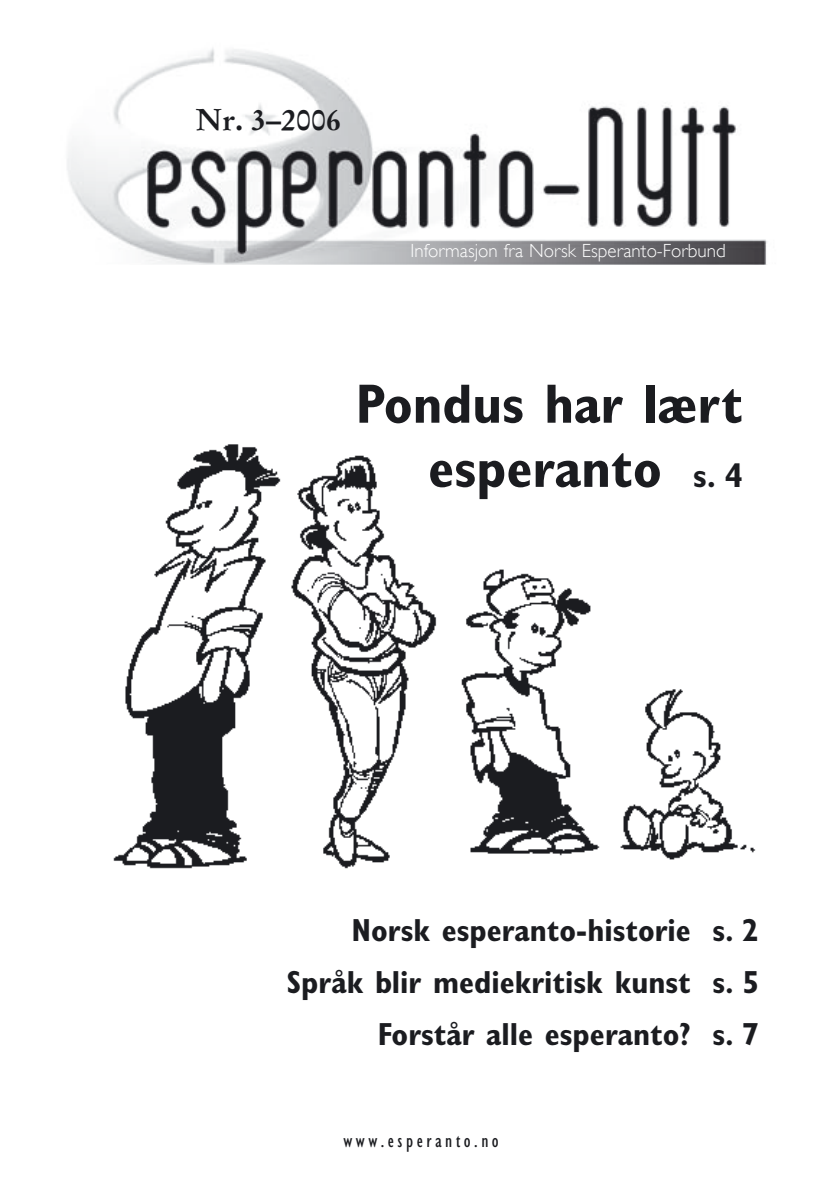
<style>
.page{position:relative;width:840px;height:1191px;background:#fff}
.page>*{position:absolute;margin:0;border:0;box-sizing:border-box;transform-origin:0 0}
.t1{font:700 condensed 55.6px/64.2px "Gill Sans";color:#1b1c20;text-align:right}
.t2{font:700 condensed 32px/52px "Gill Sans";color:#1b1c20;text-align:justify}
.t3{font:30px "Garamond U Dika";color:#1b1c20}
.t4{font:condensed 20px "Gill Sans";letter-spacing:.175em;color:#1b1c20}
.t5{font:300 19px "Gill Sans";color:#fff}
.s1{font-size:34.2px}
</style>
<div class="page">
<img style="left:113px;top:444px;width:643px;height:425px">
<img style="left:67px;top:48px;width:700px;height:216px">
<p class="t3" style="left:195px;top:101px;width:147px">Nr. 3–2006</p>
<p class="t5" style="left:410px;top:239px;width:316px">Informasjon fra Norsk Esperanto-Forbund</p>
<h1 class="t1" style="left:355px;top:378px;width:388px">Pondus har lært esperanto <span class="s1">s. 4</span></h1>
<p class="t2" style="left:287px;top:907px;width:405px;text-align:right">Norsk esperanto-historie<br>Språk blir mediekritisk kunst<br>Forstår alle esperanto?</p>
<p class="t2" style="left:712px;top:907px;width:48px">s. 2 s. 5 s. 7</p>
<p class="t4" style="left:343px;top:1133px;width:157px">www.esperanto.no</p>
</div>
